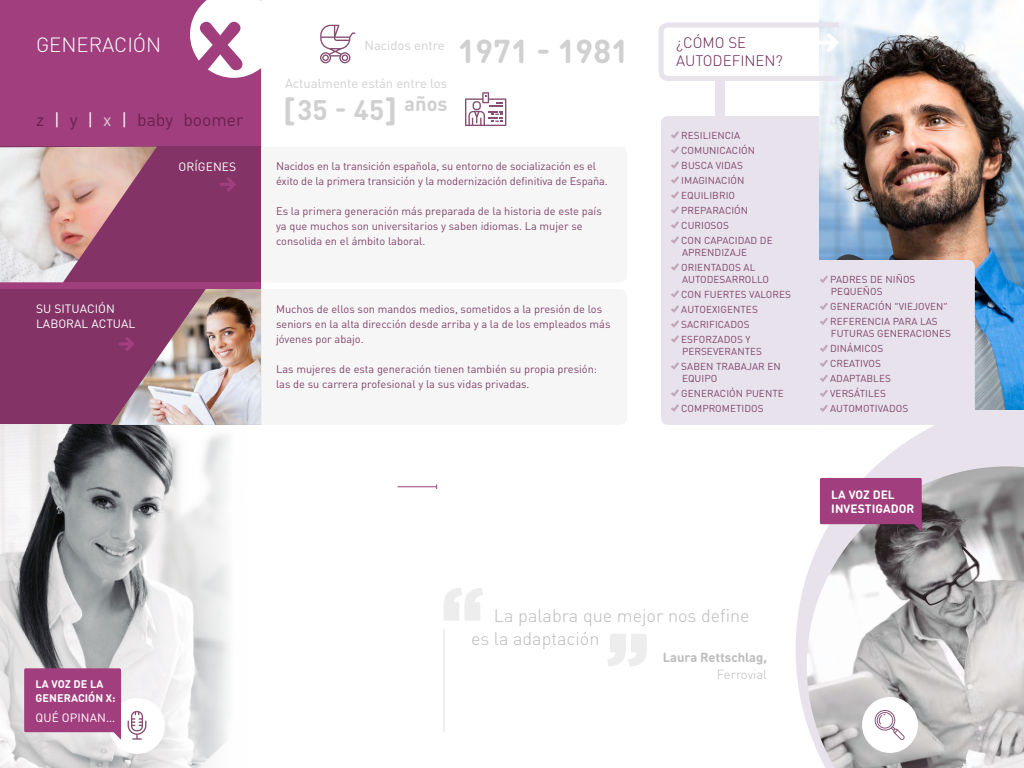
<style>
.page{position:relative;width:1024px;height:768px;background:#fff}
.page>*{position:absolute;margin:0;border:0;box-sizing:border-box;transform-origin:0 0}
.t1{font:700 32.7px "DIN Round Pro";color:#d0d0d0}
.t2{font:700 28px "DIN Round Pro";color:#d0d0d0}
.t3{font:300 20.4px "DIN Round Pro";color:#fff}
.t4{font:300 18px/23px "DIN Round Pro";color:#bcbcbc}
.t5{font:17.6px "DIN Pro";color:#69204f}
.t6{font:300 15px/18px "DIN Round Pro";color:#69204f}
.t7{font:13px "DIN Pro";color:#d0d0d0}
.t8{font:700 13px "DIN Round Pro";color:#bcbcbc}
.t9{font:300 13px "DIN Round Pro";color:#bcbcbc}
.t10{font:12px/14.4px "DIN Round Pro";letter-spacing:.005em;color:#fff}
.t11{font:700 12px/14.4px "DIN Round Pro";letter-spacing:.005em;color:#fff}
.t12{font:11px/15px "DIN Pro";color:#80456a}
.t13{font:700 11px/14.4px "DIN Round Pro";letter-spacing:.005em;color:#fff}
.t14{font:10px/15px "DIN Round Pro";letter-spacing:.005em;color:#80456a}
.s1{color:#fff}
.s2{color:#e0c7d9}
.s3{font-size:32.7px}
</style>
<div class="page">
<svg style="left:796px;top:410px;width:228px;height:313px;fill:#e7e2ec"></svg>
<div style="left:661px;top:116px;width:159px;height:309px;background:#e7e2ec"></div>
<svg style="left:0;top:0;width:261px;height:289px;background:#a95089"></svg>
<div style="left:0;top:147px;width:261px;height:135px;background:#833366"></div>
<div style="left:0;top:289px;width:261px;height:136px;background:#833366"></div>
<img style="left:0;top:425px;width:229px;height:343px">
<hr style="left:444px;top:628px;width:1px;height:104px;background:#e3e3e3">
<svg style="left:671px;top:131px;width:8px;height:8px"></svg>
<svg style="left:671px;top:146px;width:8px;height:8px"></svg>
<svg style="left:671px;top:161px;width:8px;height:8px"></svg>
<svg style="left:671px;top:176px;width:8px;height:8px"></svg>
<svg style="left:671px;top:191px;width:8px;height:8px"></svg>
<svg style="left:671px;top:206px;width:8px;height:8px"></svg>
<svg style="left:671px;top:221px;width:8px;height:8px"></svg>
<svg style="left:671px;top:236px;width:8px;height:8px"></svg>
<svg style="left:671px;top:263px;width:8px;height:8px"></svg>
<svg style="left:671px;top:290px;width:8px;height:8px"></svg>
<svg style="left:671px;top:305px;width:8px;height:8px"></svg>
<svg style="left:671px;top:320px;width:8px;height:8px"></svg>
<svg style="left:671px;top:335px;width:8px;height:8px"></svg>
<svg style="left:671px;top:362px;width:8px;height:8px"></svg>
<svg style="left:671px;top:389px;width:8px;height:8px"></svg>
<svg style="left:671px;top:404px;width:8px;height:8px"></svg>
<img style="left:807px;top:466px;width:217px;height:302px">
<div style="left:715px;top:81px;width:10px;height:35px;background:#e7e2ec"></div>
<img style="left:820px;top:0;width:204px;height:410px">
<img style="left:0;top:147px;width:157px;height:135px">
<svg style="left:820px;top:478px;width:102px;height:54px;background:#9f4a81"></svg>
<div style="left:109px;top:698px;width:56px;height:56px;background:#fff;border-radius:50%"></div>
<svg style="left:128px;top:711px;width:18px;height:29px"></svg>
<svg style="left:465px;top:92px;width:41px;height:34px"></svg>
<svg style="left:658px;top:20px;width:186px;height:63px"></svg>
<svg style="left:320px;top:25px;width:35px;height:38px"></svg>
<div style="left:862px;top:697px;width:56px;height:56px;background:#fff;border-radius:50%"></div>
<svg style="left:875px;top:710px;width:30px;height:30px"></svg>
<svg style="left:24px;top:668px;width:97px;height:72px;background:#a85189"></svg>
<svg style="left:444px;top:588px;width:39px;height:33px"></svg>
<svg style="left:607px;top:634px;width:40px;height:32px"></svg>
<hr style="left:398px;top:486px;width:39px;height:1px;background:#a13f7e">
<svg style="left:220px;top:177px;width:16px;height:15px"></svg>
<img style="left:111px;top:289px;width:150px;height:136px">
<div style="left:818px;top:260px;width:157px;height:165px;background:#e7e2ec"></div>
<h3 class="t3" style="left:36px;top:31px;width:127px">GENERACIÓN</h3>
<p class="t7" style="left:365px;top:36px;width:82px">Nacidos entre</p>
<h1 class="t1" style="left:458px;top:28px;width:173px">1971 - 1981</h1>
<h3 class="t6" style="left:676px;top:34px;width:108px">¿CÓMO SE<br>AUTODEFINEN?</h3>
<p class="t7" style="left:285px;top:73px;width:164px">Actualmente están entre los</p>
<h3 class="t5" style="left:36px;top:106px;width:209px">z <span class="s1">|</span> y <span class="s1">|</span> <span class="s2">x</span> <span class="s1">|</span> baby boomer</h3>
<p class="t10" style="left:179px;top:159px;width:59px">ORÍGENES</p>
<p class="t10" style="left:36px;top:301px;width:101px">SU SITUACIÓN<br>LABORAL ACTUAL</p>
<h2 class="t2" style="left:283px;top:90px;width:166px"><span class="s3">[</span>35 - 45<span class="s3">]</span> <sup>años</sup></h2>
<p class="t12" style="left:276px;top:157px;width:333px">Nacidos en la transición española, su entorno de socialización es el éxito de la primera transición y la modernización definitiva de España.</p>
<p class="t12" style="left:276px;top:202px;width:327px">Es la primera generación más preparada de la historia de este país ya que muchos son universitarios y saben idiomas. La mujer se consolida en el ámbito laboral.</p>
<p class="t12" style="left:276px;top:300px;width:336px">Muchos de ellos son mandos medios, sometidos a la presión de los seniors en la alta dirección desde arriba y a la de los empleados más jóvenes por abajo.</p>
<p class="t12" style="left:276px;top:360px;width:323px">Las mujeres de esta generación tienen también su propia presión: las de su carrera profesional y la sus vidas privadas.</p>
<p class="t14" style="left:681px;top:127px;width:93px">RESILIENCIA<br>COMUNICACIÓN<br>BUSCA VIDAS<br>IMAGINACIÓN<br>EQUILIBRIO<br>PREPARACIÓN<br>CURIOSOS<br>CON CAPACIDAD DE</p>
<p class="t14" style="left:681px;top:244px;width:76px">APRENDIZAJE<br>ORIENTADOS AL</p>
<p class="t14" style="left:681px;top:271px;width:111px">AUTODESARROLLO<br>CON FUERTES VALORES<br>AUTOEXIGENTES<br>SACRIFICADOS<br>ESFORZADOS Y</p>
<p class="t14" style="left:681px;top:343px;width:101px">PERSEVERANTES<br>SABEN TRABAJAR EN</p>
<p class="t14" style="left:681px;top:370px;width:104px">EQUIPO<br>GENERACIÓN PUENTE<br>COMPROMETIDOS</p>
<p class="t13" style="left:36px;top:676px;width:81px">LA VOZ DE LA<br>GENERACIÓN X:</p>
<p class="t10" style="left:36px;top:710px;width:81px">QUÉ OPINAN…</p>
<h3 class="t4" style="left:471px;top:604px;width:280px;text-indent:23px">La palabra que mejor nos define es la adaptación</h3>
<p class="t8" style="left:663px;top:648px;width:106px">Laura Rettschlag,</p>
<p class="t9" style="left:717px;top:666px;width:52px">Ferrovial</p>
<p class="t14" style="left:830px;top:273px;width:87px;line-height:12px">PADRES DE NIÑOS<br>PEQUEÑOS</p>
<p class="t14" style="left:830px;top:299px;width:119px">GENERACIÓN “VIEJOVEN”<br>REFERENCIA PARA LAS</p>
<p class="t14" style="left:830px;top:326px;width:123px">FUTURAS GENERACIONES<br>DINÁMICOS<br>CREATIVOS<br>ADAPTABLES<br>VERSÁTILES<br>AUTOMOTIVADOS</p>
<p class="t11" style="left:831px;top:487px;width:85px">LA VOZ DEL<br>INVESTIGADOR</p>
</div>
